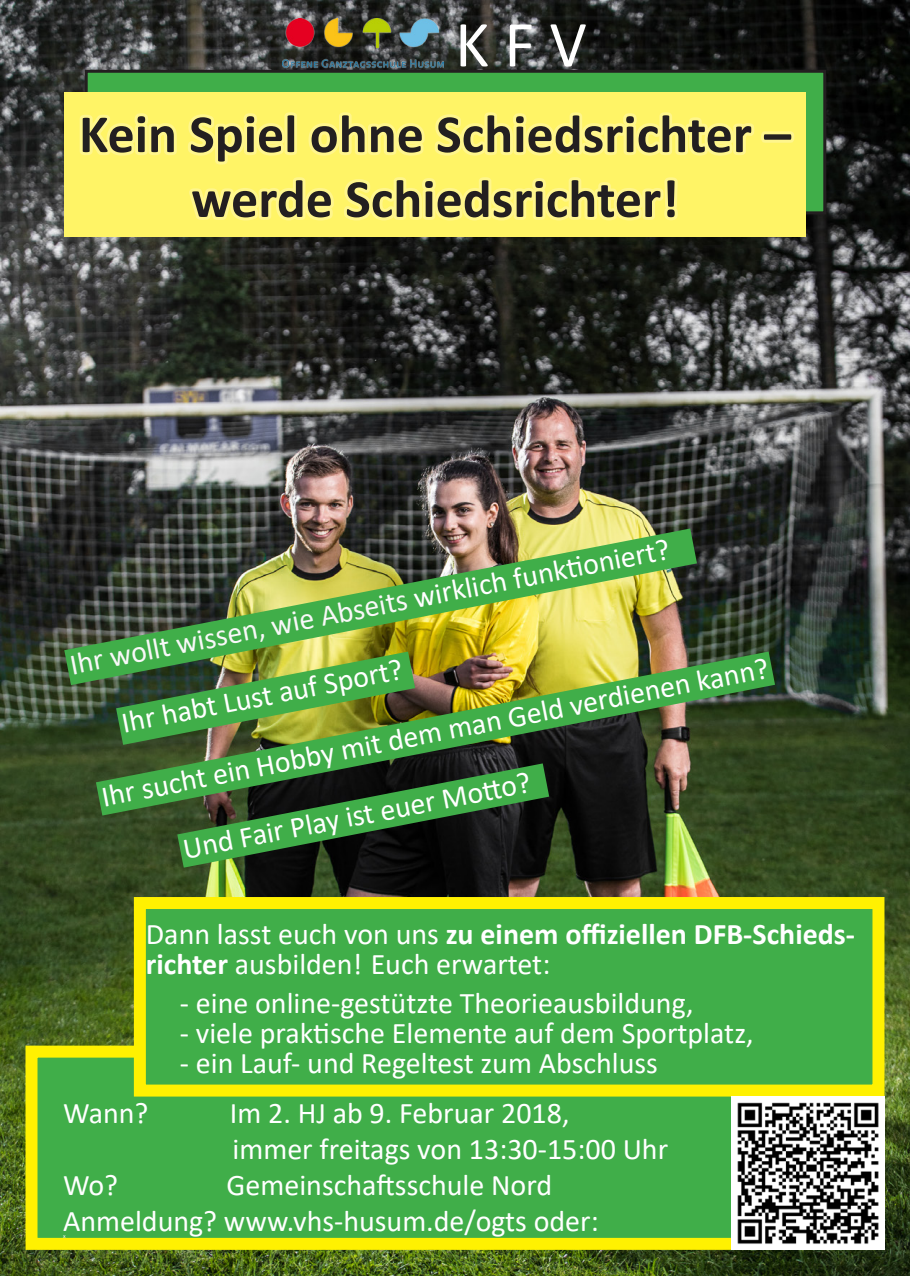
<style>
.page{position:relative;width:910px;height:1276px;background:#fff}
.page>*{position:absolute;margin:0;border:0;box-sizing:border-box;transform-origin:0 0}
.t1{font:66px "Calibri";color:#fff}
.t2{font:700 54px/64.8px "Calibri";color:#231f20;text-align:center}
.t3{font:30px/30px "Calibri";color:#fff}
.t4{font:30px "Calibri";color:#f8f8f8}
.t5{font:6px "Calibri";color:#fff}
.s1{color:#fff}
.s2{font-weight:700}
</style>
<div class="page">
<img style="left:0;top:0;width:910px;height:1276px">
<div style="left:86px;top:71px;width:739px;height:142px;background:#40ae49"></div>
<div style="left:85px;top:70px;width:741px;height:144px;border:3px solid #231f20"></div>
<div style="left:64px;top:92px;width:742px;height:144px;background:#fff466"></div>
<svg style="left:76px;top:112px;width:722px;height:512px"></svg>
<div style="left:32px;top:1051px;width:741px;height:192px;background:#40ae49"></div>
<div style="left:26px;top:1045px;width:753px;height:204px;border:12px solid #fff101"></div>
<div style="left:140px;top:903px;width:738px;height:187px;background:#40ae49"></div>
<div style="left:134px;top:897px;width:750px;height:199px;border:12px solid #fff101"></div>
<img style="left:63px;top:527px;width:636px;height:160px">
<img style="left:94px;top:650px;width:683px;height:167px">
<svg style="left:176px;top:761px;width:375px;height:108px;background:#275629"></svg>
<img style="left:731px;top:1096px;width:153px;height:153px">
<img style="left:283px;top:19px;width:161px;height:52px">
<p class="t1" style="left:455px;top:-1px;width:133px">K F V</p>
<p class="t2" style="left:79px;top:101px;width:714px">Kein Spiel ohne Schiedsrichter – werde Schiedsrichter!</p>
<p class="t4" style="left:66px;top:644px;width:612px;rotate:-11deg">Ihr wollt wissen, wie Abseits <span class="s1">wirklich funkti oniert?</span></p>
<p class="t3" style="left:99px;top:781px;width:680px;rotate:-11deg">Ihr sucht ein Hobby mit dem man Geld verdienen kann?</p>
<p class="t3" style="left:119px;top:707px;width:287px;rotate:-11deg">Ihr habt Lust auf Sport?</p>
<p class="t3" style="left:180px;top:833px;width:355px;rotate:-11deg">Und Fair Play ist euer Mott o?</p>
<p class="t3" style="left:146px;top:918px;width:711px">Dann lasst euch von uns <span class="s2">zu einem offiziellen DFB-Schieds&shy;richter</span> ausbilden! Euch erwartet:</p>
<p class="t3" style="left:180px;top:987px;width:515px">- eine online-gestützte Theorieausbildung,</p>
<p class="t3" style="left:180px;top:1017px;width:575px">- viele praktische Elemente auf dem Sportplatz,</p>
<p class="t3" style="left:180px;top:1047px;width:480px">- ein Lauf- und Regeltest zum Abschluss</p>
<p class="t3" style="left:63px;top:1097px;width:87px">Wann?</p>
<p class="t3" style="left:230px;top:1097px;width:341px">Im 2. HJ ab 9. Februar 2018,</p>
<p class="t3" style="left:233px;top:1133px;width:437px">immer freitags von 13:30-15:00 Uhr</p>
<p class="t3" style="left:63px;top:1169px;width:57px">Wo?</p>
<p class="t3" style="left:227px;top:1169px;width:327px">Gemeinschaftsschule Nord</p>
<p class="t3" style="left:63px;top:1205px;width:537px">Anmeldung? www.vhs-husum.de/ogts oder:</p>
<p class="t5" style="left:63px;top:1231px;width:4px">x</p>
</div>
